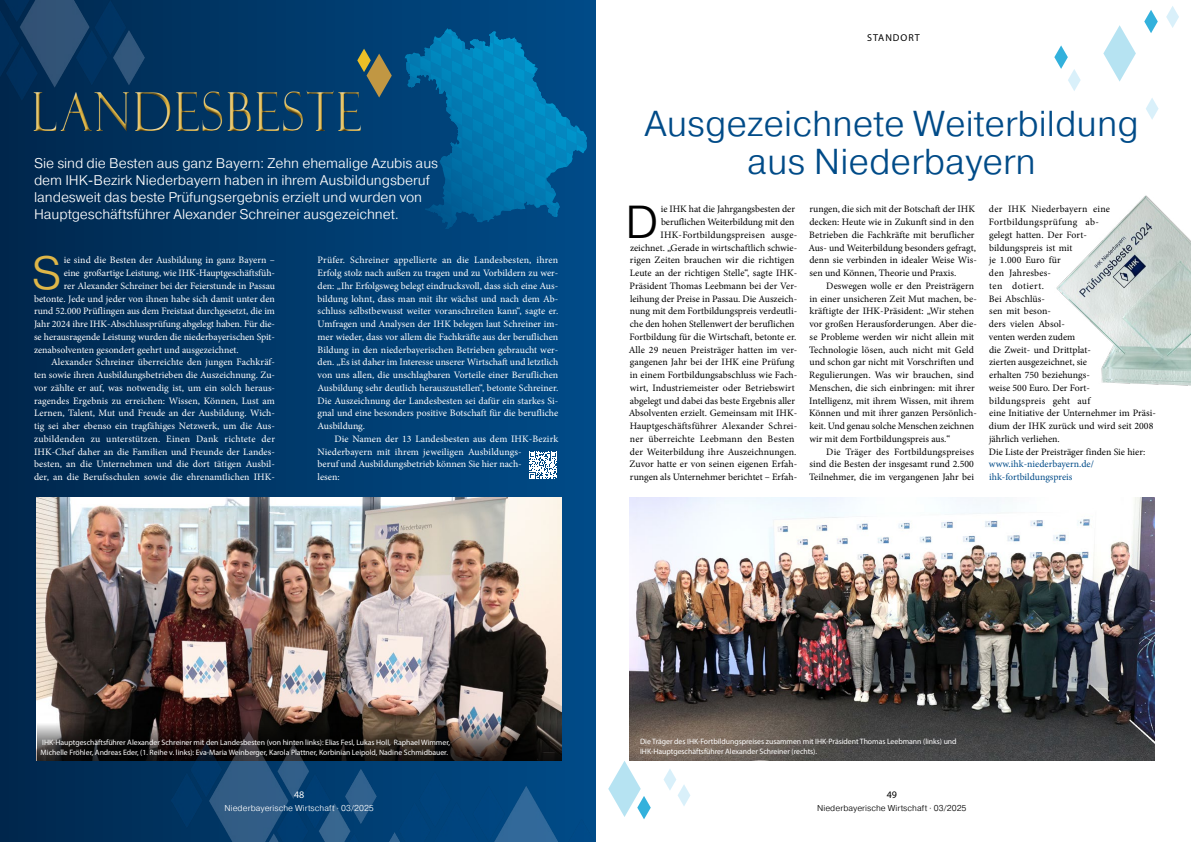
<style>
.page{position:relative;width:1191px;height:842px;background:#fff}
.page>*{position:absolute;margin:0;border:0;box-sizing:border-box;transform-origin:0 0}
.t1{font:54px "Felix Titling";letter-spacing:.05em;color:#deb648;scale:.85 1}
.t2{font:300 46.2px "Pragmatica";color:#deb648}
.t3{font:300 46.2px "Pragmatica";color:#000}
.t4{font:300 36px/39px "Pragmatica";color:#004b88;text-align:center}
.t5{font:300 14px/17px "Pragmatica";letter-spacing:-.005em;color:#fff}
.t6{font:10px "Myriad Pro";letter-spacing:.1em;color:#000}
.t7{font:10px "Myriad Pro";color:#fff}
.t8{font:9.8px/12.8px "Minion Pro";letter-spacing:.005em;color:#000}
.t9{font:9.8px/12.7px "Minion Pro";color:#fff;text-align:justify}
.t10{font:9.8px "Minion Pro";letter-spacing:.02em;color:#fff}
.t11{font:9.8px/12.8px "Minion Pro";color:#004b88}
.t12{font:300 8.5px "Pragmatica";letter-spacing:.005em;color:#000}
.t13{font:300 8.5px "Pragmatica";letter-spacing:.005em;color:#fff}
.t14{font:7.8px/9.5px "Myriad Pro";letter-spacing:-.005em;color:#fff}
.s1{font-size:5px}
.s2{font-weight:400;font-size:7.2px}
</style>
<div class="page">
<div style="left:0;top:0;width:595px;height:842px;background:linear-gradient(to right,#01284e,#004c89)"></div>
<img style="left:0;top:0;width:145px;height:135px">
<img style="left:37px;top:497px;width:524px;height:225px">
<div style="left:31px;top:88px;width:332px;height:45px;background:#fff;opacity:.75"></div>
<div style="left:32px;top:89px;width:332px;height:45px;background:#000;opacity:.75"></div>
<svg style="left:405px;top:28px;width:182px;height:201px;background:#00649d"></svg>
<svg style="left:37px;top:722px;width:524px;height:39px;background:#302927"></svg>
<img style="left:171px;top:731px;width:425px;height:111px">
<svg style="left:357px;top:49px;width:35px;height:49px;background:#54665c"></svg>
<svg style="left:529px;top:452px;width:28px;height:27px"></svg>
<img style="left:1056px;top:195px;width:135px;height:191px">
<img style="left:629px;top:498px;width:525px;height:263px">
<svg style="left:1146px;top:98px;width:12px;height:22px"></svg>
<svg style="left:1054px;top:45px;width:26px;height:46px"></svg>
<svg style="left:1103px;top:25px;width:32px;height:57px"></svg>
<svg style="left:1144px;top:10px;width:13px;height:23px"></svg>
<svg style="left:1166px;top:6px;width:13px;height:22px"></svg>
<svg style="left:608px;top:761px;width:43px;height:58px"></svg>
<svg style="left:663px;top:769px;width:27px;height:37px"></svg>
<h1 class="t1" style="left:33px;top:81px;width:387px">LANDESBESTE</h1>
<p class="t5" style="left:34px;top:154px;width:405px">Sie sind die Besten aus ganz Bayern: Zehn ehemalige Azubis aus dem IHK-Bezirk Niederbayern haben in ihrem Ausbildungsberuf landesweit das beste Prüfungsergebnis erzielt und wurden von Hauptgeschäftsführer Alexander Schreiner ausgezeichnet.</p>
<h2 class="t2" style="left:32px;top:243px;width:32px">S</h2>
<p class="t9" style="left:64px;top:254px;width:213px">ie sind die Besten der Ausbildung in ganz Bayern –</p>
<p class="t9" style="left:317px;top:254px;width:242px">Prüfer. Schreiner appellierte an die Landesbesten, ihren Erfolg stolz nach außen zu tragen und zu Vorbildern zu wer&shy;den: „Ihr Erfolgsweg belegt eindrucksvoll, dass sich eine Aus&shy;bildung lohnt, dass man mit ihr wächst und nach dem Ab&shy;schluss selbstbewusst weiter voranschreiten kann“, sagte er.<br>Umfragen und Analysen der IHK belegen laut Schreiner im&shy;mer wieder, dass vor allem die Fachkräfte aus der beruflichen Bildung in den niederbayerischen Betrieben gebraucht wer&shy;den. „Es ist daher im Interesse unserer Wirtschaft und letztlich von uns allen, die unschlagbaren Vorteile einer Beruflichen Ausbildung sehr deutlich herauszustellen“, betonte Schreiner.<br>Die Auszeichnung der Landesbesten sei dafür ein starkes Si&shy;gnal und eine besonders positive Botschaft für die berufliche Ausbildung.</p>
<p class="t9" style="left:317px;top:432px;width:242px;text-align:left;text-indent:17px">Die Namen der 13 Landesbesten aus dem IHK-Bezirk Niederbayern mit ihrem jeweiligen Ausbildungs-<br>beruf und Ausbildungsbetrieb können Sie hier nach-<br>lesen:</p>
<p class="t9" style="left:64px;top:267px;width:213px">eine großartige Leistung, wie IHK-Hauptgeschäftsfüh-</p>
<p class="t9" style="left:64px;top:279px;width:213px">rer Alexander Schreiner bei der Feierstunde in Passau</p>
<p class="t9" style="left:34px;top:292px;width:242px">betonte. Jede und jeder von ihnen habe sich damit unter den</p>
<p class="t9" style="left:34px;top:305px;width:242px">rund 52.000 Prüflingen aus dem Freistaat durchgesetzt, die im</p>
<p class="t9" style="left:34px;top:318px;width:242px">Jahr 2024 ihre IHK-Abschlussprüfung abgelegt haben. Für die-</p>
<p class="t9" style="left:34px;top:330px;width:242px">se herausragende Leistung wurden die niederbayerischen Spit-</p>
<p class="t9" style="left:34px;top:343px;width:206px">zenabsolventen gesondert geehrt und ausgezeichnet.</p>
<p class="t9" style="left:51px;top:356px;width:225px">Alexander Schreiner überreichte den jungen Fachkräf-</p>
<p class="t9" style="left:34px;top:369px;width:242px">ten sowie ihren Ausbildungsbetrieben die Auszeichnung. Zu-</p>
<p class="t9" style="left:34px;top:381px;width:242px">vor zählte er auf, was notwendig ist, um ein solch heraus-</p>
<p class="t9" style="left:34px;top:394px;width:242px">ragendes Ergebnis zu erreichen: Wissen, Können, Lust am</p>
<p class="t9" style="left:34px;top:407px;width:242px">Lernen, Talent, Mut und Freude an der Ausbildung. Wich-</p>
<p class="t9" style="left:34px;top:420px;width:242px">tig sei aber ebenso ein tragfähiges Netzwerk, um die Aus-</p>
<p class="t10" style="left:34px;top:432px;width:242px">zubildenden zu unterstützen. Einen Dank richtete der</p>
<p class="t9" style="left:34px;top:445px;width:242px">IHK-Chef daher an die Familien und Freunde der Landes-</p>
<p class="t9" style="left:34px;top:458px;width:242px">besten, an die Unternehmen und die dort tätigen Ausbil-</p>
<p class="t9" style="left:34px;top:471px;width:242px">der, an die Berufsschulen sowie die ehrenamtlichen IHK-</p>
<p class="t6" style="left:867px;top:31px;width:54px">STANDORT</p>
<h3 class="t4" style="left:644px;top:103px;width:496px">Ausgezeichnete Weiterbildung aus Niederbayern</h3>
<h2 class="t3" style="left:625px;top:192px;width:35px">D</h2>
<p class="t8" style="left:629px;top:203px;width:170px;text-align:right">ie IHK hat die Jahrgangsbesten der beruflichen Weiterbildung mit den IHK-Fortbildungspreisen ausge&shy;zeichnet. „Gerade in wirtschaftlich schwie&shy;rigen Zeiten brauchen wir die richtigen Leute an der richtigen Stelle“, sagte IHK-Präsident Thomas Leebmann bei der Ver&shy;leihung der Preise in Passau. Die Auszeich&shy;nung mit dem Fortbildungspreis verdeutli&shy;che den hohen Stellenwert der beruflichen Fortbildung für die Wirtschaft, betonte er.<br>Alle 29 neuen Preisträger hatten im ver&shy;gangenen Jahr bei der IHK eine Prüfung in einem Fortbildungsabschluss wie Fach&shy;wirt, Industriemeister oder Betriebswirt abgelegt und dabei das beste Ergebnis aller Absolventen erzielt. Gemeinsam mit IHK-Hauptgeschäftsführer Alexander Schrei&shy;ner überreichte Leebmann den Besten der Weiterbildung ihre Auszeichnungen.<br>Zuvor hatte er von seinen eigenen Erfah&shy;rungen als Unternehmer berichtet – Erfah-</p>
<p class="t8" style="left:808px;top:203px;width:170px">rungen, die sich mit der Botschaft der IHK decken: Heute wie in Zukunft sind in den Betrieben die Fachkräfte mit beruflicher Aus- und Weiterbildung besonders gefragt, denn sie verbinden in idealer Weise Wis&shy;sen und Können, Theorie und Praxis.</p>
<p class="t8" style="left:988px;top:203px;width:169px">der IHK Niederbayern eine<br>Fortbildungsprüfung ab-<br>gelegt hatten. Der Fort-<br>bildungspreis ist mit<br>je 1.000 Euro für<br>den Jahresbes-<br>ten dotiert.<br>Bei Abschlüs-<br>sen mit beson-<br>ders vielen Absol-<br>venten werden zudem<br>die Zweit- und Drittplat-<br>zierten ausgezeichnet, sie<br>erhalten 750 beziehungs-<br>weise 500 Euro. Der Fort-<br>bildungspreis geht auf<br>eine Initiative der Unternehmer im Präsi&shy;dium der IHK zurück und wird seit 2008 jährlich verliehen.<br>Die Liste der Preisträger finden Sie hier:</p>
<p class="t11" style="left:989px;top:458px;width:106px">www.ihk-niederbayern.de/ ihk-fortbildungspreis</p>
<p class="t8" style="left:809px;top:279px;width:169px;text-indent:17px">Deswegen wolle er den Preisträgern in einer unsicheren Zeit Mut machen, be&shy;kräftigte der IHK-Präsident: „Wir stehen vor großen Herausforderungen. Aber die&shy;se Probleme werden wir nicht allein mit Technologie lösen, auch nicht mit Geld und schon gar nicht mit Vorschriften und Regulierungen. Was wir brauchen, sind Menschen, die sich einbringen: mit ihrer Intelligenz, mit ihrem Wissen, mit ihrem Können und mit ihrer ganzen Persönlich&shy;keit. Und genau solche Menschen zeichnen wir mit dem Fortbildungspreis aus.“</p>
<p class="t8" style="left:809px;top:445px;width:166px;text-align:justify;text-indent:17px">Die Träger des Fortbildungspreises sind die Besten der insgesamt rund 2.500<br>Teilnehmer, die im vergangenen Jahr bei</p>
<p class="t14" style="left:41px;top:737px;width:411px">IHK-Hauptgeschäftsführer Alexander Schreiner mit den Landesbesten (von hinten links): Elias Fesl, Lukas Holl, Raphael Wimmer,<br>Michelle Fröhler, Andreas Eder, (1. Reihe v. links): Eva-Maria Weinberger, Karola Plattner, Korbinian Leipold, Nadine Schmidbauer.</p>
<p class="t7" style="left:294px;top:788px;width:12px">48</p>
<p class="t13" style="left:224px;top:802px;width:151px">Niederbayerische Wirtschaft <span class="s1">•</span> 03<span class="s2">/</span>2025</p>
<p class="t14" style="left:640px;top:737px;width:318px">Die Träger des IHK-Fortbildungspreises zusammen mit IHK-Präsident Thomas Leebmann (links) und<br>IHK-Hauptgeschäftsführer Alexander Schreiner (rechts).</p>
<p class="t6" style="left:886px;top:788px;width:12px">49</p>
<p class="t12" style="left:817px;top:802px;width:151px">Niederbayerische Wirtschaft <span class="s1">•</span> 03<span class="s2">/</span>2025</p>
</div>
